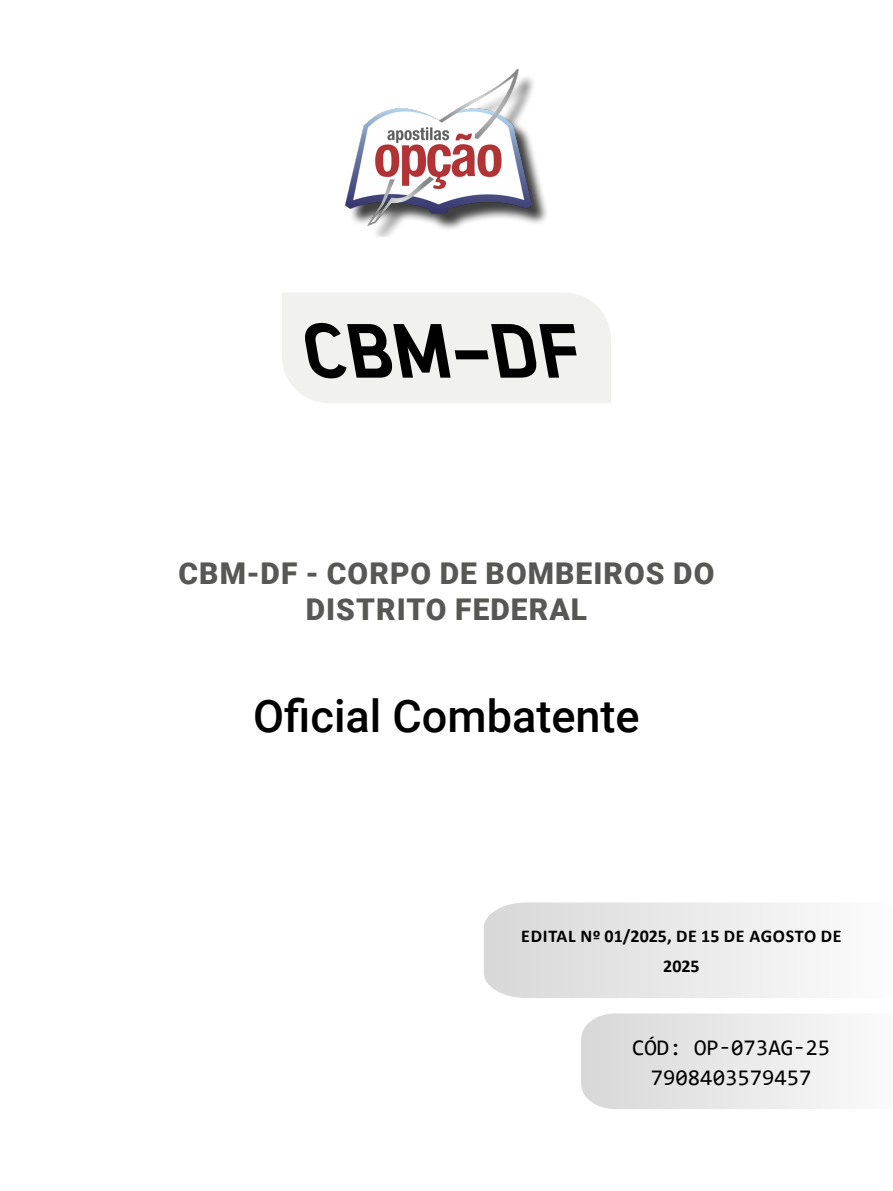
<style>
.page{position:relative;width:893px;height:1191px;background:#fff}
.page>*{position:absolute;margin:0;border:0;box-sizing:border-box;transform-origin:0 0}
.t1{font:italic 76.5px "Lintel Regular 6";color:#000}
.t2{font:500 45px "Roboto";color:#000}
.t3{font:900 30px/36px "Roboto";letter-spacing:.035em;color:#575756;text-align:center}
.t4{font:22.5px/30px "Consolas";color:#000;text-align:center}
.t5{font:700 18px/30px "Calibri";letter-spacing:.025em;color:#000;text-align:center}
</style>
<div class="page">
<svg style="left:484px;top:902px;width:323px;height:96px"></svg>
<svg style="left:581px;top:1013px;width:258px;height:96px"></svg>
<div style="left:282px;top:293px;width:329px;height:110px;background:#f1f1f0"></div>
<div style="left:349px;top:72px;width:198px;height:164px;background:#000;opacity:.75"></div>
<img style="left:346px;top:70px;width:186px;height:155px">
<h1 class="t1" style="left:308px;top:306px;width:289px">CBM-DF</h1>
<p class="t3" style="left:179px;top:555px;width:537px">CBM-DF - CORPO DE BOMBEIROS DO<br>DISTRITO FEDERAL</p>
<h2 class="t2" style="left:253px;top:684px;width:388px">Oficial Combatente</h2>
<p class="t5" style="left:521px;top:920px;width:322px">EDITAL Nº 01/2025, DE 15 DE AGOSTO DE<br>2025</p>
<p class="t4" style="left:632px;top:1031px;width:199px">CÓD: OP-073AG-25<br>7908403579457</p>
</div>
